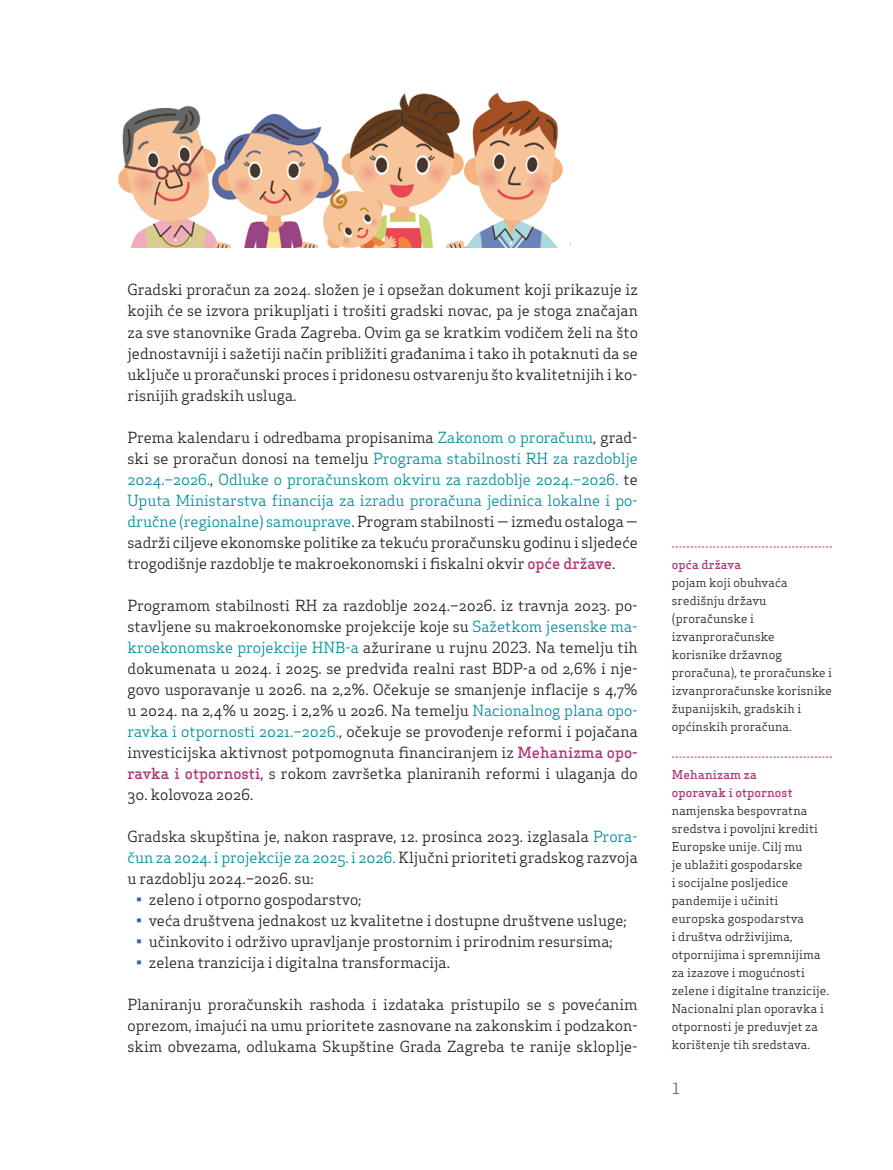
<style>
.page{position:relative;width:893px;height:1170px;background:#fff}
.page>*{position:absolute;margin:0;border:0;box-sizing:border-box;transform-origin:0 0}
.t1{font:15px/21px "Apex Serif";color:#231f20;text-align:justify}
.t2{font:15px "Apex Serif";color:#58595b}
.t3{font:12px/18px "Apex Serif";letter-spacing:.01em;color:#231f20}
.t4{font:500 12px/18px "Apex Serif";letter-spacing:.01em;color:#b03779}
.s1{color:#008d9b}
.s2{font-weight:500;color:#b03779}
.s3{color:#3363af}
</style>
<div class="page">
<svg style="left:672px;top:756px;width:160px;height:1px"></svg>
<svg style="left:672px;top:546px;width:160px;height:1px"></svg>
<img style="left:118px;top:92px;width:452px;height:155px">
<p class="t1" style="left:128px;top:279px;width:512px">Gradski proračun za 2024. složen je i opsežan dokument koji prikazuje iz kojih će se izvora prikupljati i trošiti gradski novac, pa je stoga značajan za sve stanovnike Grada Zagreba. Ovim ga se kratkim vodičem želi na što jednostavniji i sažetiji način približiti građanima i tako ih potaknuti da se uključe u proračunski proces i pridonesu ostvarenju što kvalitetnijih i ko&shy;risnijih gradskih usluga.</p>
<p class="t1" style="left:128px;top:426px;width:512px">Prema kalendaru i odredbama propisanima <span class="s1">Zakonom o proračunu</span>, grad&shy;ski se proračun donosi na temelju <span class="s1">Programa stabilnosti RH za razdoblje 2024.–2026.</span>, <span class="s1">Odluke o proračunskom okviru za razdoblje 2024.–2026.</span> te <span class="s1">Uputa Ministarstva financija za izradu proračuna jedinica lokalne i po&shy;dručne (regionalne) samouprave</span>. Program stabilnosti — između ostaloga — sadrži ciljeve ekonomske politike za tekuću proračunsku godinu i sljedeće trogodišnje razdoblje te makroekonomski i fiskalni okvir <span class="s2">opće države</span>.</p>
<p class="t1" style="left:128px;top:594px;width:512px">Programom stabilnosti RH za razdoblje 2024.–2026. iz travnja 2023. po&shy;stavljene su makroekonomske projekcije koje su <span class="s1">Sažetkom jesenske ma&shy;kroekonomske projekcije HNB-a</span> ažurirane u rujnu 2023. Na temelju tih dokumenata u 2024. i 2025. se predviđa realni rast BDP-a od 2,6% i nje&shy;govo usporavanje u 2026. na 2,2%. Očekuje se smanjenje inflacije s 4,7% u 2024. na 2,4% u 2025. i 2,2% u 2026. Na temelju <span class="s1">Nacionalnog plana opo&shy;ravka i otpornosti 2021.–2026.</span>, očekuje se provođenje reformi i pojačana investicijska aktivnost potpomognuta financiranjem iz <span class="s2">Mehanizma opo&shy;ravka i otpornosti</span>, s rokom završetka planiranih reformi i ulaganja do</p>
<p class="t1" style="left:128px;top:783px;width:127px">30. kolovoza 2026.</p>
<p class="t1" style="left:128px;top:825px;width:512px">Gradska skupština je, nakon rasprave, 12. prosinca 2023. izglasala <span class="s1">Prora&shy;čun za 2024. i projekcije za 2025. i 2026.</span> Ključni prioriteti gradskog razvoja u razdoblju 2024.–2026. su:</p>
<p class="t1" style="left:136px;top:888px;width:227px"><span class="s3">•</span> zeleno i otporno gospodarstvo;</p>
<p class="t1" style="left:136px;top:909px;width:492px"><span class="s3">•</span> veća društvena jednakost uz kvalitetne i dostupne društvene usluge;</p>
<p class="t1" style="left:136px;top:930px;width:478px"><span class="s3">•</span> učinkovito i održivo upravljanje prostornim i prirodnim resursima;</p>
<p class="t1" style="left:136px;top:951px;width:315px"><span class="s3">•</span> zelena tranzicija i digitalna transformacija.</p>
<p class="t1" style="left:128px;top:993px;width:512px">Planiranju proračunskih rashoda i izdataka pristupilo se s povećanim oprezom, imajući na umu prioritete zasnovane na zakonskim i podzakon&shy;skim obvezama, odlukama Skupštine Grada Zagreba te ranije skloplje-</p>
<p class="t4" style="left:672px;top:555px;width:71px">opća država</p>
<p class="t3" style="left:672px;top:573px;width:162px">pojam koji obuhvaća središnju državu (proračunske i izvanproračunske korisnike državnog proračuna), te proračunske i izvanproračunske korisnike županijskih, gradskih i općinskih proračuna.</p>
<p class="t4" style="left:672px;top:765px;width:122px">Mehanizam za oporavak i otpornost</p>
<p class="t3" style="left:672px;top:801px;width:159px">namjenska bespovratna sredstva i povoljni krediti<br>Europske unije. Cilj mu<br>je ublažiti gospodarske<br>i socijalne posljedice pandemije i učiniti europska gospodarstva<br>i društva održivijima, otpornijima i spremnijima za izazove i mogućnosti zelene i digitalne tranzicije.<br>Nacionalni plan oporavka i otpornosti je preduvjet za korištenje tih sredstava.</p>
<p class="t2" style="left:672px;top:1078px;width:10px">1</p>
</div>
